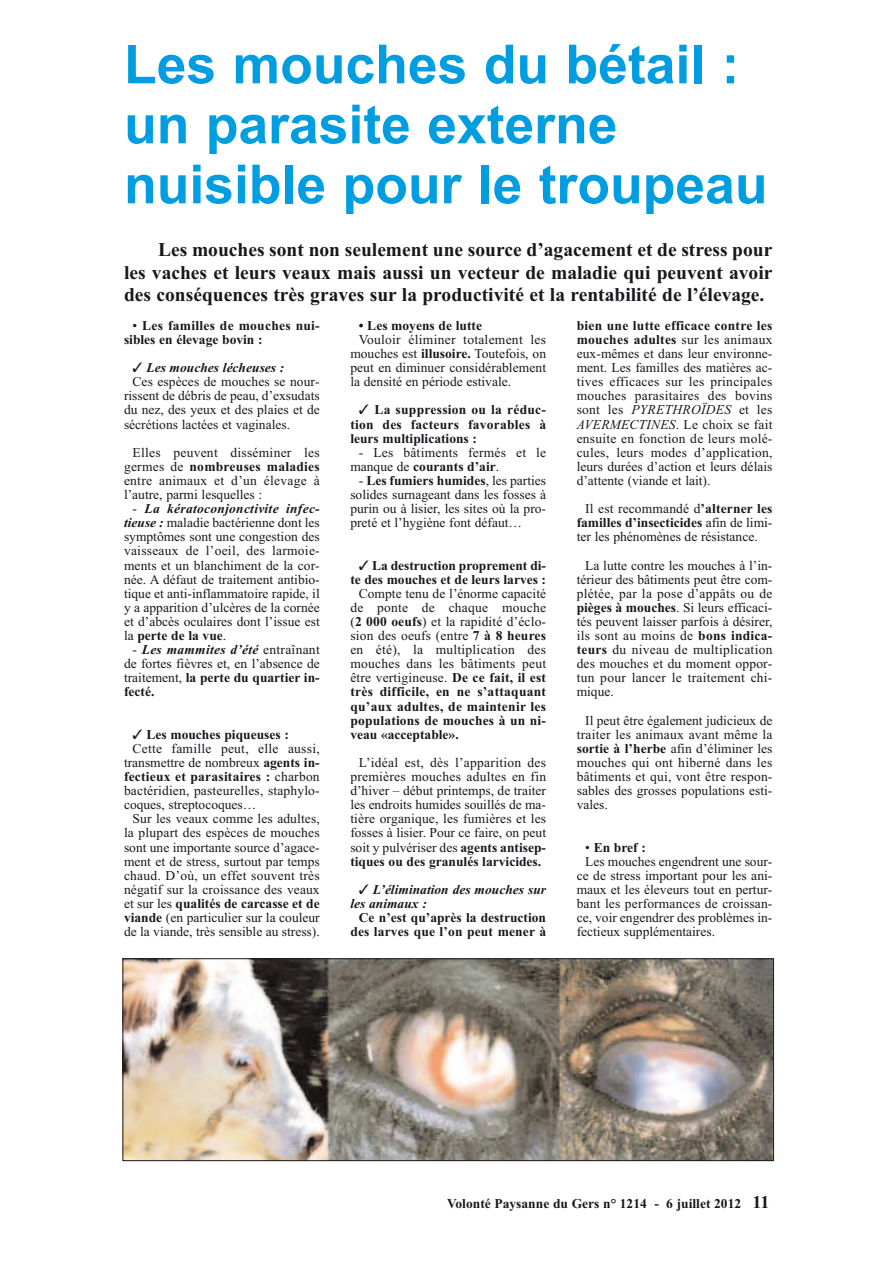
<style>
.page{position:relative;width:893px;height:1263px;background:#fff}
.page>*{position:absolute;margin:0;border:0;box-sizing:border-box;transform-origin:0 0}
.t1{font:700 54px/60px "Arial";color:#009ee0}
.t2{font:700 19.5px/22.5px "Times New Roman";color:#1a171c;text-align:justify}
.t3{font:13.5px/14.1px "Times New Roman";color:#1a171c;text-align:justify}
.t4{font:700 13.5px/14.1px "Times New Roman";color:#1a171c;text-align:right}
.t5{font:13.5px/14.1px "Times New Roman";letter-spacing:.02em;color:#1a171c}
.t6{font:italic 700 13.5px/14.1px "Times New Roman";color:#1a171c}
.t7{font:700 13.5px/14.1px "Times New Roman";letter-spacing:.02em;color:#1a171c}
.s1{font-weight:400}
.s2{font-weight:700}
.s3{font-weight:700;font-style:italic}
.s4{font-style:italic}
.s5{font-size:18px}
</style>
<div class="page">
<img style="left:124px;top:960px;width:648px;height:199px">
<div style="left:122px;top:958px;width:652px;height:203px;border:1px solid #1a171c"></div>
<h1 class="t1" style="left:124px;top:40px;width:645px">Les mouches du bétail : un parasite externe nuisible pour le troupeau</h1>
<h2 class="t2" style="left:124px;top:241px;width:650px;text-indent:34px">Les mouches sont non seulement une source d’agacement et de stress pour les vaches et leurs veaux mais aussi un vecteur de maladie qui peuvent avoir des conséquences très graves sur la productivité et la rentabilité de l’élevage.</h2>
<p class="t7" style="left:124px;top:320px;width:197px;text-indent:9px"><span class="s1">•</span> Les familles de mouches nui&shy;sibles en élevage bovin :</p>
<p class="t6" style="left:132px;top:362px;width:153px">✓ Les mouches lécheuses :</p>
<p class="t3" style="left:132px;top:376px;width:189px">Ces espèces de mouches se nour-</p>
<p class="t3" style="left:124px;top:390px;width:197px">rissent de débris de peau, d’exsudats</p>
<p class="t3" style="left:124px;top:404px;width:197px">du nez, des yeux et des plaies et de</p>
<p class="t3" style="left:124px;top:418px;width:167px">sécrétions lactées et vaginales.</p>
<p class="t3" style="left:124px;top:446px;width:197px;text-indent:9px">Elles peuvent disséminer les germes de <span class="s2">nombreuses maladies </span>entre animaux et d’un élevage à l’autre, parmi lesquelles :</p>
<p class="t3" style="left:124px;top:503px;width:197px;text-indent:9px">- <span class="s3">La kératoconjonctivite infec&shy;tieuse :</span> maladie bactérienne dont les symptômes sont une congestion des vaisseaux de l’oeil, des larmoie&shy;ments et un blanchiment de la cor&shy;née. A défaut de traitement antibio&shy;tique et anti-inflammatoire rapide, il y a apparition d’ulcères de la cornée et d’abcès oculaires dont l’issue est la <span class="s2">perte de la vue</span>.</p>
<p class="t3" style="left:124px;top:644px;width:197px;text-indent:9px">- <span class="s3">Les mammites d’été</span> entraînant de fortes fièvres et, en l’absence de traitement, <span class="s2">la perte du quartier in&shy;fecté.</span></p>
<p class="t4" style="left:132px;top:729px;width:158px">✓ Les mouches piqueuses :</p>
<p class="t5" style="left:132px;top:743px;width:189px">Cette famille peut, elle aussi,</p>
<p class="t3" style="left:124px;top:757px;width:197px">transmettre de nombreux <span class="s2">agents in-</span></p>
<p class="t4" style="left:124px;top:771px;width:197px">fectieux et parasitaires : <span class="s1">charbon</span></p>
<p class="t3" style="left:124px;top:785px;width:197px">bactéridien, pasteurelles, staphylo-</p>
<p class="t3" style="left:124px;top:799px;width:134px">coques, streptocoques…</p>
<p class="t3" style="left:132px;top:813px;width:189px">Sur les veaux comme les adultes,</p>
<p class="t3" style="left:124px;top:827px;width:197px">la plupart des espèces de mouches</p>
<p class="t3" style="left:124px;top:841px;width:197px">sont une importante source d’agace-</p>
<p class="t3" style="left:124px;top:855px;width:197px">ment et de stress, surtout par temps</p>
<p class="t5" style="left:124px;top:869px;width:197px">chaud. D’où, un effet souvent très</p>
<p class="t3" style="left:124px;top:884px;width:197px">négatif sur la croissance des veaux</p>
<p class="t4" style="left:124px;top:898px;width:197px"><span class="s1">et sur les</span> qualités de carcasse et de</p>
<p class="t3" style="left:124px;top:912px;width:197px"><span class="s2">viande</span> (en particulier sur la couleur</p>
<p class="t3" style="left:124px;top:926px;width:197px">de la viande, très sensible au stress).</p>
<p class="t3" style="left:576px;top:320px;width:197px"><span class="s2">bien une lutte efficace contre les mouches adultes</span> sur les animaux eux-mêmes et dans leur environne&shy;ment. Les familles des matières ac&shy;tives efficaces sur les principales mouches parasitaires des bovins sont les <span class="s4">PYRETHROÏDES</span> et les <span class="s4">AVERMECTINES</span>. Le choix se fait ensuite en fonction de leurs molé&shy;cules, leurs modes d’application, leurs durées d’action et leurs délais d’attente (viande et lait).</p>
<p class="t3" style="left:576px;top:503px;width:197px;text-indent:9px">Il est recommandé d<span class="s2">’alterner les familles d’insecticides</span> afin de limi&shy;ter les phénomènes de résistance.</p>
<p class="t3" style="left:576px;top:559px;width:197px;text-indent:9px">La lutte contre les mouches à l’in&shy;térieur des bâtiments peut être com&shy;plétée, par la pose d’appâts ou de <span class="s2">pièges à mouches</span>. Si leurs efficaci&shy;tés peuvent laisser parfois à désirer, ils sont au moins de <span class="s2">bons indica&shy;teurs</span> du niveau de multiplication des mouches et du moment oppor&shy;tun pour lancer le traitement chi&shy;mique.</p>
<p class="t3" style="left:576px;top:714px;width:197px;text-indent:9px">Il peut être également judicieux de traiter les animaux avant même la <span class="s2">sortie à l’herbe</span> afin d’éliminer les mouches qui ont hiberné dans les bâtiments et qui, vont être respon&shy;sables des grosses populations esti&shy;vales.</p>
<p class="t4" style="left:585px;top:842px;width:62px"><span class="s1">•</span> En bref :</p>
<p class="t3" style="left:585px;top:855px;width:189px">Les mouches engendrent une sour-</p>
<p class="t3" style="left:576px;top:869px;width:197px">ce de stress important pour les ani-</p>
<p class="t3" style="left:576px;top:884px;width:197px">maux et les éleveurs tout en pertur-</p>
<p class="t3" style="left:576px;top:898px;width:197px">bant les performances de croissan-</p>
<p class="t3" style="left:576px;top:912px;width:197px">ce, voir engendrer des problèmes in-</p>
<p class="t3" style="left:576px;top:926px;width:140px">fectieux supplémentaires.</p>
<p class="t4" style="left:359px;top:320px;width:125px">• Les moyens de lutte</p>
<p class="t3" style="left:350px;top:334px;width:197px;text-indent:9px">Vouloir éliminer totalement les mouches est <span class="s2">illusoire.</span> Toutefois, on peut en diminuer considérablement la densité en période estivale.</p>
<p class="t4" style="left:350px;top:404px;width:197px;text-align:justify;text-indent:9px">✓ La suppression ou la réduc&shy;tion des facteurs favorables à leurs multiplications :</p>
<p class="t5" style="left:350px;top:446px;width:197px;text-indent:9px">- Les bâtiments fermés et le manque de <span class="s2">courants d’air</span>.</p>
<p class="t3" style="left:350px;top:475px;width:197px;text-indent:9px">- <span class="s2">Les fumiers humides</span>, les parties solides surnageant dans les fosses à purin ou à lisier, les sites où la pro&shy;preté et l’hygiène font défaut…</p>
<p class="t4" style="left:350px;top:559px;width:197px">✓ La destruction proprement di&shy;te des mouches et de leurs larves :</p>
<p class="t3" style="left:350px;top:587px;width:197px;text-indent:9px">Compte tenu de l’énorme capacité de ponte de chaque mouche (<span class="s2">2 000 oeufs</span>) et la rapidité d’éclo&shy;sion des oeufs (entre <span class="s2">7 à 8 heures </span>en été), la multiplication des mouches dans les bâtiments peut être vertigineuse. <span class="s2">De ce fait, il est très difficile, en ne s’attaquant qu’aux adultes, de maintenir les populations de mouches à un ni&shy;veau «acceptable».</span></p>
<p class="t3" style="left:350px;top:757px;width:197px;text-indent:9px">L’idéal est, dès l’apparition des premières mouches adultes en fin d’hiver – début printemps, de traiter les endroits humides souillés de ma&shy;tière organique, les fumières et les fosses à lisier. Pour ce faire, on peut soit y pulvériser des <span class="s2">agents antisep&shy;tiques ou des granulés larvicides.</span></p>
<p class="t6" style="left:350px;top:884px;width:197px;text-indent:9px">✓ L’élimination des mouches sur les animaux :</p>
<p class="t4" style="left:350px;top:912px;width:197px">Ce n’est qu’après la destruction des larves que l’on peut mener à</p>
<p class="t4" style="left:447px;top:1198px;width:324px">Volonté Paysanne du Gers n° 1214 - 6 juillet 2012 <span class="s5">11</span></p>
</div>
